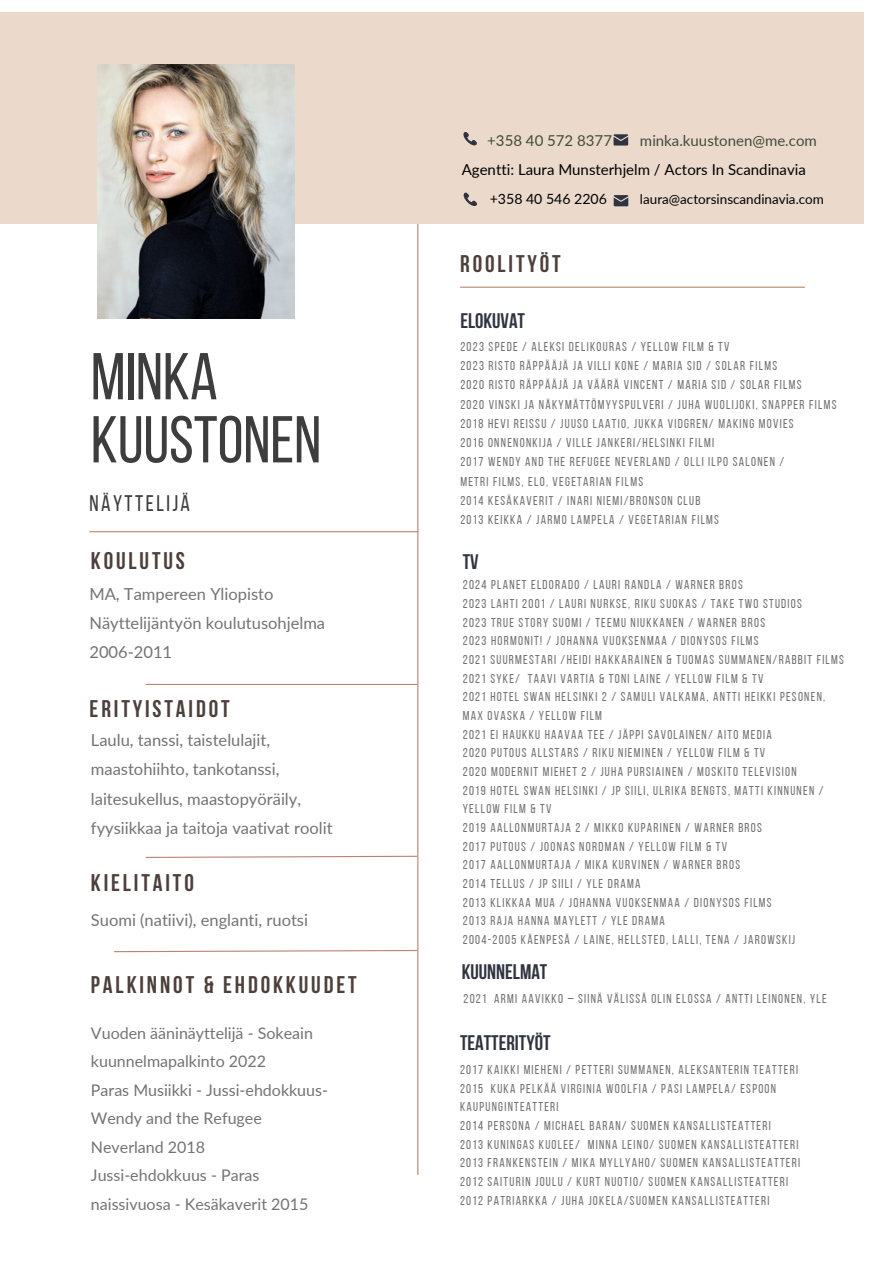
<style>
.page{position:relative;width:894px;height:1264px;background:#fff}
.page>*{position:absolute;margin:0;border:0;box-sizing:border-box;transform-origin:0 0}
.t1{font:66px/63px "Bebas Neue";color:#3d3d3d}
.t2{font:700 24px "Bebas Neue";letter-spacing:.12em;color:#4d3f3b}
.t3{font:22.5px "Bebas Neue";letter-spacing:.11em;color:#3d3d3d}
.t4{font:700 21px "Bebas Neue";color:#303441}
.t5{font:16.5px/29.2px "Lato";color:#737373}
.t6{font:16.05px/28.3px "Lato";color:#737373}
.t7{font:15px "Lato";color:#000}
.t8{font:15px "Lato";color:#414b3b}
.t9{font:14.1px "Lato";color:#000}
.t10{font:13.5px "Lato";color:#000}
.t11{font:12.75px/18.6px "Bebas Neue";letter-spacing:.1em;color:#737373}
</style>
<div class="page">
<hr style="left:417px;top:195px;width:1px;height:979px;background:#ba856d">
<hr style="left:89px;top:531px;width:329px;height:1px;background:#ba856d">
<hr style="left:460px;top:286px;width:344px;height:2px;background:#ba856d">
<hr style="left:146px;top:684px;width:271px;height:1px;background:#ba856d">
<svg style="left:145px;top:855px;width:273px;height:3px"></svg>
<div style="left:0;top:12px;width:863px;height:212px;background:#ebdacc"></div>
<svg style="left:613px;top:134px;width:15px;height:11px"></svg>
<svg style="left:463px;top:132px;width:14px;height:14px"></svg>
<svg style="left:114px;top:949px;width:304px;height:3px"></svg>
<svg style="left:463px;top:192px;width:14px;height:14px"></svg>
<img style="left:97px;top:65px;width:197px;height:253px">
<svg style="left:613px;top:195px;width:15px;height:11px"></svg>
<h1 class="t1" style="left:91px;top:351px;width:232px">MINKA<br>KUUSTONEN</h1>
<h3 class="t3" style="left:89px;top:493px;width:102px">NÄYTTELIJÄ</h3>
<h2 class="t2" style="left:91px;top:551px;width:95px">KOULUTUS</h2>
<p class="t5" style="left:89px;top:579px;width:237px">MA, Tampereen Yliopisto<br>Näyttelijäntyön koulutusohjelma<br>2006-2011</p>
<h2 class="t2" style="left:90px;top:699px;width:141px">ERITYISTAIDOT</h2>
<p class="t5" style="left:91px;top:725px;width:243px">Laulu, tanssi, taistelulajit, maastohiihto, tankotanssi, laitesukellus, maastopyöräily, fyysiikkaa ja taitoja vaativat roolit</p>
<h2 class="t2" style="left:91px;top:873px;width:104px">KIELITAITO</h2>
<p class="t5" style="left:91px;top:904px;width:219px">Suomi (natiivi), englanti, ruotsi</p>
<h2 class="t2" style="left:91px;top:974px;width:267px">PALKINNOT &amp; EHDOKKUUDET</h2>
<p class="t6" style="left:91px;top:1018px;width:238px">Vuoden ääninäyttelijä - Sokeain kuunnelmapalkinto 2022<br>Paras Musiikki - Jussi-ehdokkuus-<br>Wendy and the Refugee<br>Neverland 2018<br>Jussi-ehdokkuus - Paras naissivuosa - Kesäkaverit 2015</p>
<p class="t8" style="left:487px;top:131px;width:126px">+358 40 572 8377</p>
<p class="t8" style="left:639px;top:131px;width:178px">minka.kuustonen@me.com</p>
<p class="t7" style="left:461px;top:160px;width:345px">Agentti: Laura Munsterhjelm / Actors In Scandinavia</p>
<p class="t9" style="left:489px;top:190px;width:119px">+358 40 546 2206</p>
<p class="t10" style="left:639px;top:190px;width:185px">laura@actorsinscandinavia.com</p>
<h2 class="t2" style="left:460px;top:254px;width:102px">ROOLITYÖT</h2>
<h3 class="t4" style="left:460px;top:312px;width:66px">ELOKUVAT</h3>
<p class="t11" style="left:460px;top:338px;width:377px;line-height:19.2px">2023 SPEDE / ALEKSI DELIKOURAS / YELLOW FILM &amp; TV<br>2023 RISTO RÄPPÄÄJÄ JA VILLI KONE / MARIA SID / SOLAR FILMS<br>2020 RISTO RÄPPÄÄJÄ JA VÄÄRÄ VINCENT / MARIA SID / SOLAR FILMS<br>2020 VINSKI JA NÄKYMÄTTÖMYYSPULVERI / JUHA WUOLIJOKI, SNAPPER FILMS 2018 HEVI REISSU / JUUSO LAATIO, JUKKA VIDGREN/ MAKING MOVIES<br>2016 ONNENONKIJA / VILLE JANKERI/HELSINKI FILMI<br>2017 WENDY AND THE REFUGEE NEVERLAND / OLLI ILPO SALONEN /<br>METRI FILMS, ELO, VEGETARIAN FILMS<br>2014 KESÄKAVERIT / INARI NIEMI/BRONSON CLUB<br>2013 KEIKKA / JARMO LAMPELA / VEGETARIAN FILMS</p>
<h3 class="t4" style="left:462px;top:553px;width:17px">TV</h3>
<p class="t11" style="left:462px;top:577px;width:382px">2024 PLANET ELDORADO / LAURI RANDLA / WARNER BROS<br>2023 LAHTI 2001 / LAURI NURKSE, RIKU SUOKAS / TAKE TWO STUDIOS<br>2023 TRUE STORY SUOMI / TEEMU NIUKKANEN / WARNER BROS<br>2023 HORMONIT! / JOHANNA VUOKSENMAA / DIONYSOS FILMS<br>2021 SUURMESTARI /HEIDI HAKKARAINEN &amp; TUOMAS SUMMANEN/RABBIT FILMS 2021 SYKE/ TAAVI VARTIA &amp; TONI LAINE / YELLOW FILM &amp; TV<br>2021 HOTEL SWAN HELSINKI 2 / SAMULI VALKAMA, ANTTI HEIKKI PESONEN, MAX OVASKA / YELLOW FILM<br>2021 EI HAUKKU HAAVAA TEE / JÄPPI SAVOLAINEN/ AITO MEDIA<br>2020 PUTOUS ALLSTARS / RIKU NIEMINEN / YELLOW FILM &amp; TV<br>2020 MODERNIT MIEHET 2 / JUHA PURSIAINEN / MOSKITO TELEVISION<br>2019 HOTEL SWAN HELSINKI / JP SIILI, ULRIKA BENGTS, MATTI KINNUNEN / YELLOW FILM &amp; TV<br>2019 AALLONMURTAJA 2 / MIKKO KUPARINEN / WARNER BROS<br>2017 PUTOUS / JOONAS NORDMAN / YELLOW FILM &amp; TV<br>2017 AALLONMURTAJA / MIKA KURVINEN / WARNER BROS<br>2014 TELLUS / JP SIILI / YLE DRAMA<br>2013 KLIKKAA MUA / JOHANNA VUOKSENMAA / DIONYSOS FILMS<br>2013 RAJA HANNA MAYLETT / YLE DRAMA<br>2004-2005 KÄENPESÄ / LAINE, HELLSTED, LALLI, TENA / JAROWSKIJ</p>
<h3 class="t4" style="left:461px;top:963px;width:87px">KUUNNELMAT</h3>
<p class="t11" style="left:463px;top:990px;width:364px">2021 ARMI AAVIKKO – SIINÄ VÄLISSÄ OLIN ELOSSA / ANTTI LEINONEN, YLE</p>
<h3 class="t4" style="left:460px;top:1034px;width:92px">TEATTERITYÖT</h3>
<p class="t11" style="left:460px;top:1061px;width:341px">2017 KAIKKI MIEHENI / PETTERI SUMMANEN, ALEKSANTERIN TEATTERI 2015 KUKA PELKÄÄ VIRGINIA WOOLFIA / PASI LAMPELA/ ESPOON KAUPUNGINTEATTERI<br>2014 PERSONA / MICHAEL BARAN/ SUOMEN KANSALLISTEATTERI<br>2013 KUNINGAS KUOLEE/ MINNA LEINO/ SUOMEN KANSALLISTEATTERI 2013 FRANKENSTEIN / MIKA MYLLYAHO/ SUOMEN KANSALLISTEATTERI 2012 SAITURIN JOULU / KURT NUOTIO/ SUOMEN KANSALLISTEATTERI 2012 PATRIARKKA / JUHA JOKELA/SUOMEN KANSALLISTEATTERI</p>
</div>
